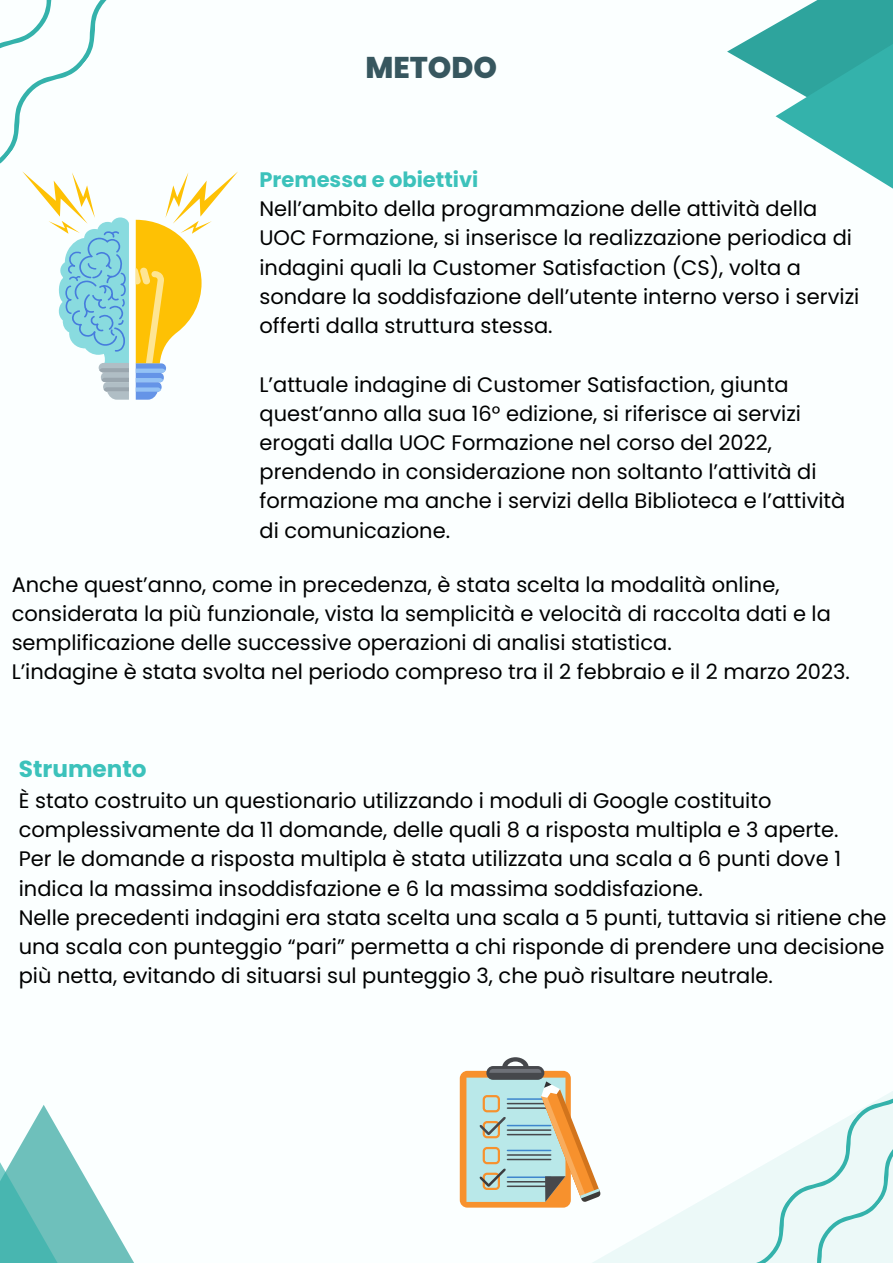
<style>
.page{position:relative;width:893px;height:1264px;background:#fff}
.page>*{position:absolute;margin:0;border:0;box-sizing:border-box;transform-origin:0 0}
.t1{font:800 30px "Poppins";color:#37575f}
.t2{font:700 23.1px "Poppins";color:#3cc2bb}
.t3{font:21px/29.2px "Poppins";color:#000}
.t4{font:700 21px "Poppins";color:#3cc2bb}
</style>
<div class="page">
<div style="left:0;top:0;width:892px;height:1262px;background:#fbffff"></div>
<svg style="left:727px;top:24px;width:48px;height:55px"></svg>
<svg style="left:775px;top:0;width:117px;height:188px"></svg>
<svg style="left:28px;top:1105px;width:106px;height:157px"></svg>
<svg style="left:0;top:1132px;width:97px;height:130px;background:#7ac7c2"></svg>
<svg style="left:722px;top:1092px;width:170px;height:170px"></svg>
<svg style="left:0;top:0;width:238px;height:399px"></svg>
<div style="left:459px;top:1070px;width:111px;height:137px;background:#f7912d;border-radius:8px"></div>
<svg style="left:466px;top:1057px;width:134px;height:144px"></svg>
<h1 class="t1" style="left:365px;top:47px;width:133px">METODO</h1>
<p class="t4" style="left:259px;top:165px;width:220px">Premessa e obiettivi</p>
<p class="t3" style="left:259px;top:194px;width:601px">Nell’ambito della programmazione delle attività della UOC Formazione, si inserisce la realizzazione periodica di indagini quali la Customer Satisfaction (CS), volta a sondare la soddisfazione dell’utente interno verso i servizi offerti dalla struttura stessa.</p>
<p class="t3" style="left:259px;top:369px;width:587px">L’attuale indagine di Customer Satisfaction, giunta quest’anno alla sua 16° edizione, si riferisce ai servizi erogati dalla UOC Formazione nel corso del 2022, prendendo in considerazione non soltanto l’attività di formazione ma anche i servizi della Biblioteca e l’attività di comunicazione.</p>
<p class="t3" style="left:12px;top:569px;width:839px">Anche quest’anno, come in precedenza, è stata scelta la modalità online, considerata la più funzionale, vista la semplicità e velocità di raccolta dati e la semplificazione delle successive operazioni di analisi statistica.<br>L’indagine è stata svolta nel periodo compreso tra il 2 febbraio e il 2 marzo 2023.</p>
<p class="t2" style="left:19px;top:753px;width:129px">Strumento</p>
<p class="t3" style="left:19px;top:785px;width:869px">È stato costruito un questionario utilizzando i moduli di Google costituito complessivamente da 11 domande, delle quali 8 a risposta multipla e 3 aperte.<br>Per le domande a risposta multipla è stata utilizzata una scala a 6 punti dove 1 indica la massima insoddisfazione e 6 la massima soddisfazione.<br>Nelle precedenti indagini era stata scelta una scala a 5 punti, tuttavia si ritiene che una scala con punteggio “pari” permetta a chi risponde di prendere una decisione più netta, evitando di situarsi sul punteggio 3, che può risultare neutrale.</p>
</div>
